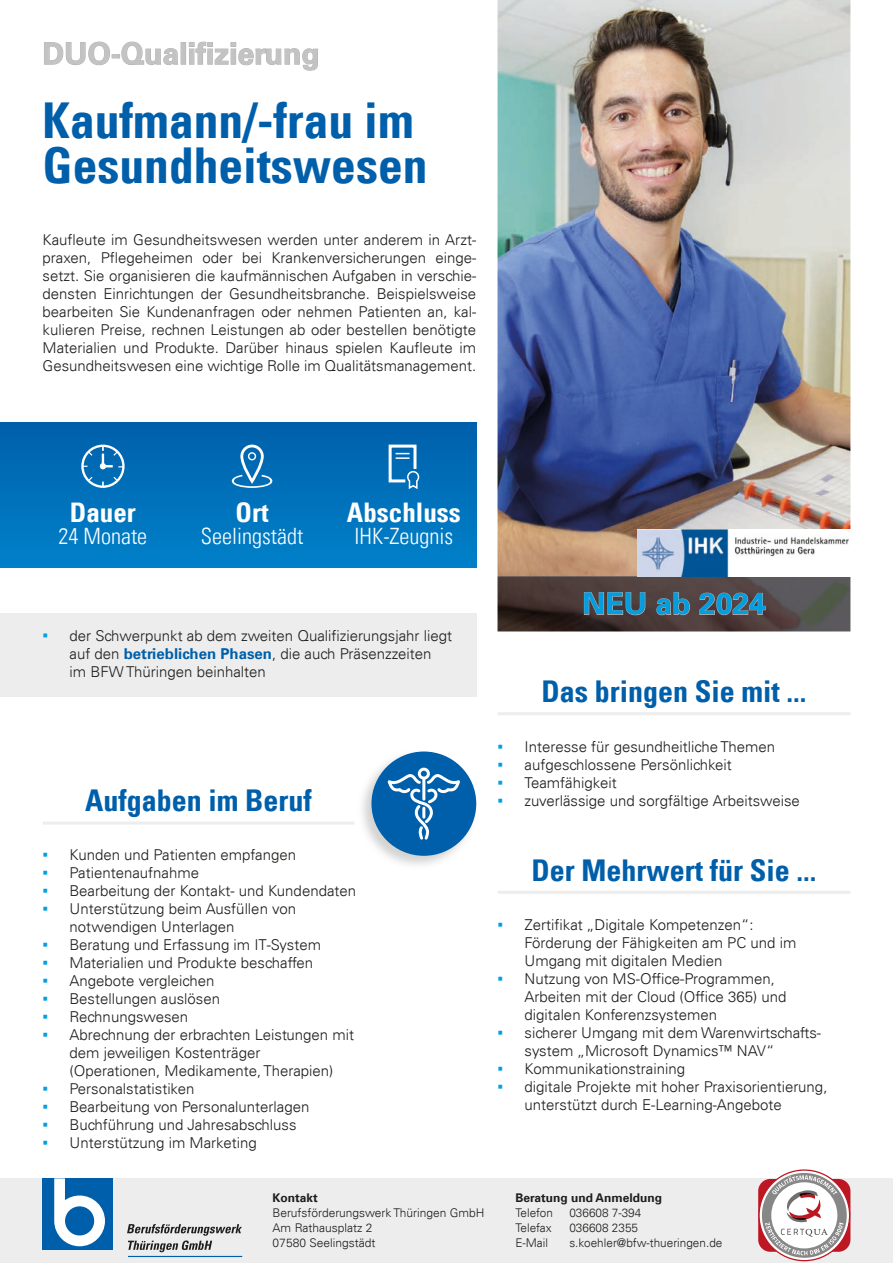
<style>
.page{position:relative;width:893px;height:1263px;background:#fff}
.page>*{position:absolute;margin:0;border:0;box-sizing:border-box;transform-origin:0 0}
.t1{font:700 condensed 49.5px/45px "Univers LT";color:#005faa}
.t2{font:700 condensed 30px "Univers LT";color:#005faa}
.t3{font:700 30px "Univers LT";color:#c3c3c3}
.t4{font:700 30px "Univers LT";color:#009fe3}
.t5{font:700 condensed 27px "Univers LT";color:#fff}
.t6{font:300 condensed 22.5px "Univers LT";color:#fff}
.t7{font:300 15px/18px "Univers LT";color:#1d1d1b}
.t8{font:300 12px/15px "Univers LT";color:#1d1d1b}
.t9{font:700 12px "Univers LT";color:#1d1d1b}
.s1{font-family:"Century Gothic";font-weight:400;font-size:16.5px;color:#009fe3}
.s2{font-weight:700;color:#005faa}
.s3{font-family:"Calibri";font-weight:400;font-size:16.5px;color:#009fe3}
</style>
<div class="page">
<div style="left:0;top:1178px;width:893px;height:85px;background:#ededed"></div>
<hr style="left:128px;top:1256px;width:114px;height:1px;background:#005faa">
<svg style="left:127px;top:1224px;width:115px;height:28px"></svg>
<div style="left:43px;top:1178px;width:70px;height:71px;background:#005faa"></div>
<svg style="left:54px;top:1178px;width:51px;height:68px"></svg>
<svg style="left:758px;top:1169px;width:92px;height:92px"></svg>
<img style="left:497px;top:0;width:353px;height:576px">
<div style="left:0;top:422px;width:476px;height:145px;background:linear-gradient(to bottom,#0261ab,#0081c9)"></div>
<div style="left:81px;top:445px;width:44px;height:43px;border:2px solid #fff;border-radius:50%"></div>
<svg style="left:87px;top:450px;width:7px;height:7px"></svg>
<svg style="left:112px;top:475px;width:7px;height:7px"></svg>
<svg style="left:87px;top:475px;width:7px;height:7px"></svg>
<svg style="left:100px;top:446px;width:23px;height:23px"></svg>
<div style="left:240px;top:445px;width:24px;height:38px;border:3px solid #fff;border-radius:10px"></div>
<svg style="left:232px;top:475px;width:40px;height:13px"></svg>
<div style="left:248px;top:452px;width:8px;height:8px;border:1px solid #fff;border-radius:50%"></div>
<svg style="left:387px;top:443px;width:33px;height:47px"></svg>
<svg style="left:44px;top:41px;width:134px;height:24px"></svg>
<div style="left:181px;top:43px;width:5px;height:21px;border:1px solid #b2b2b2"></div>
<svg style="left:189px;top:41px;width:129px;height:30px"></svg>
<div style="left:0;top:613px;width:476px;height:84px;background:#ededed"></div>
<hr style="left:43px;top:821px;width:311px;height:3px;background:#ededed">
<img style="left:362px;top:754px;width:115px;height:111px">
<div style="left:371px;top:751px;width:105px;height:105px;background:#005faa;border-radius:50%"></div>
<div style="left:418px;top:768px;width:12px;height:12px;border:3px solid #fff;border-radius:50%"></div>
<svg style="left:384px;top:772px;width:80px;height:70px"></svg>
<img style="left:497px;top:576px;width:353px;height:55px">
<svg style="left:584px;top:592px;width:62px;height:23px"></svg>
<svg style="left:656px;top:592px;width:34px;height:23px"></svg>
<svg style="left:699px;top:592px;width:67px;height:23px;background:#6a5b5a"></svg>
<hr style="left:497px;top:712px;width:353px;height:3px;background:#ededed">
<hr style="left:497px;top:891px;width:353px;height:3px;background:#ededed">
<img style="left:638px;top:529px;width:212px;height:47px">
<h2 class="t3" style="left:43px;top:36px;width:279px">DUO-Qualifizierung</h2>
<h1 class="t1" style="left:43px;top:97px;width:386px">Kaufmann/-frau im<br>Gesundheitswesen</h1>
<p class="t7" style="left:43px;top:230px;width:435px;text-align:justify">Kaufleute im Gesundheitswesen werden unter anderem in Arzt&shy;praxen, Pflegeheimen oder bei Krankenversicherungen einge&shy;setzt. Sie organisieren die kaufmännischen Aufgaben in verschie&shy;densten Einrichtungen der Gesundheitsbranche. Beispielsweise bearbeiten Sie Kundenanfragen oder nehmen Patienten an, kal&shy;kulieren Preise, rechnen Leistungen ab oder bestellen benötigte Materialien und Produkte. Darüber hinaus spielen Kaufleute im Gesundheitswesen eine wichtige Rolle im Qualitätsmanagement.</p>
<h3 class="t5" style="left:70px;top:495px;width:67px">Dauer</h3>
<h3 class="t6" style="left:59px;top:523px;width:90px">24 Monate</h3>
<h3 class="t5" style="left:236px;top:495px;width:34px">Ort</h3>
<h3 class="t6" style="left:201px;top:523px;width:104px">Seelingstädt</h3>
<h3 class="t5" style="left:347px;top:495px;width:115px">Abschluss</h3>
<h3 class="t6" style="left:355px;top:523px;width:100px">IHK-Zeugnis</h3>
<p class="t7" style="left:70px;top:626px;width:384px;text-indent:-27px"><span class="s1">▪</span> der Schwerpunkt ab dem zweiten Qualifizierungsjahr liegt auf den <span class="s2">betrieblichen Phasen</span>, die auch Präsenzzeiten<br>im BFW Thüringen beinhalten</p>
<h2 class="t2" style="left:85px;top:782px;width:228px">Aufgaben im Beruf</h2>
<p class="t7" style="left:43px;top:846px;width:255px"><span class="s3">▪</span> Kunden und Patienten empfangen</p>
<p class="t7" style="left:43px;top:864px;width:158px"><span class="s3">▪</span> Patientenaufnahme</p>
<p class="t7" style="left:43px;top:882px;width:315px"><span class="s3">▪</span> Bearbeitung der Kontakt- und Kundendaten</p>
<p class="t7" style="left:70px;top:900px;width:228px;text-indent:-27px"><span class="s3">▪</span> Unterstützung beim Ausfüllen von notwendigen Unterlagen</p>
<p class="t7" style="left:43px;top:936px;width:280px"><span class="s3">▪</span> Beratung und Erfassung im IT-System</p>
<p class="t7" style="left:43px;top:954px;width:272px"><span class="s3">▪</span> Materialien und Produkte beschaffen</p>
<p class="t7" style="left:43px;top:972px;width:173px"><span class="s3">▪</span> Angebote vergleichen</p>
<p class="t7" style="left:43px;top:990px;width:179px"><span class="s3">▪</span> Bestellungen auslösen</p>
<p class="t7" style="left:43px;top:1008px;width:147px"><span class="s3">▪</span> Rechnungswesen</p>
<p class="t7" style="left:70px;top:1026px;width:286px;text-indent:-27px"><span class="s3">▪</span> Abrechnung der erbrachten Leistungen mit dem jeweiligen Kostenträger (Operationen, Medikamente, Therapien)</p>
<p class="t7" style="left:43px;top:1080px;width:154px"><span class="s3">▪</span> Personalstatistiken</p>
<p class="t7" style="left:43px;top:1098px;width:268px"><span class="s3">▪</span> Bearbeitung von Personalunterlagen</p>
<p class="t7" style="left:43px;top:1116px;width:256px"><span class="s3">▪</span> Buchführung und Jahresabschluss</p>
<p class="t7" style="left:43px;top:1134px;width:216px"><span class="s3">▪</span> Unterstützung im Marketing</p>
<h2 class="t4" style="left:582px;top:586px;width:185px">NEU ab 2024</h2>
<h2 class="t2" style="left:541px;top:673px;width:266px">Das bringen Sie mit ...</h2>
<p class="t7" style="left:497px;top:737px;width:279px"><span class="s3">▪</span> Interesse für gesundheitliche Themen</p>
<p class="t7" style="left:497px;top:755px;width:236px"><span class="s3">▪</span> aufgeschlossene Persönlichkeit</p>
<p class="t7" style="left:497px;top:773px;width:121px"><span class="s3">▪</span> Teamfähigkeit</p>
<p class="t7" style="left:497px;top:791px;width:304px"><span class="s3">▪</span> zuverlässige und sorgfältige Arbeitsweise</p>
<h2 class="t2" style="left:531px;top:851px;width:286px">Der Mehrwert für Sie ...</h2>
<p class="t7" style="left:524px;top:916px;width:273px;text-indent:-27px"><span class="s3">▪</span> Zertifikat „Digitale Kompetenzen“:<br>Förderung der Fähigkeiten am PC und im<br>Umgang mit digitalen Medien</p>
<p class="t7" style="left:524px;top:970px;width:263px;text-indent:-27px"><span class="s3">▪</span> Nutzung von MS-Office-Programmen,<br>Arbeiten mit der Cloud (Office 365) und digitalen Konferenzsystemen</p>
<p class="t7" style="left:524px;top:1024px;width:298px;text-indent:-27px"><span class="s3">▪</span> sicherer Umgang mit dem Warenwirtschafts&shy;system „Microsoft Dynamics™ NAV“</p>
<p class="t7" style="left:497px;top:1060px;width:189px"><span class="s3">▪</span> Kommunikationstraining</p>
<p class="t7" style="left:524px;top:1078px;width:305px;text-indent:-27px"><span class="s3">▪</span> digitale Projekte mit hoher Praxisorientierung, unterstützt durch E-Learning-Angebote</p>
<p class="t9" style="left:273px;top:1190px;width:47px">Kontakt</p>
<p class="t8" style="left:273px;top:1205px;width:213px">Berufsförderungswerk Thüringen GmbH<br>Am Rathausplatz 2<br>07580 Seelingstädt</p>
<p class="t9" style="left:515px;top:1190px;width:148px">Beratung und Anmeldung</p>
<p class="t8" style="left:515px;top:1205px;width:39px">Telefon</p>
<p class="t8" style="left:569px;top:1205px;width:73px">036608 7-394</p>
<p class="t8" style="left:515px;top:1220px;width:38px">Telefax</p>
<p class="t8" style="left:569px;top:1220px;width:70px">036608 2355</p>
<p class="t8" style="left:515px;top:1235px;width:34px">E-Mail</p>
<p class="t8" style="left:569px;top:1235px;width:154px">s.koehler@bfw-thueringen.de</p>
</div>
